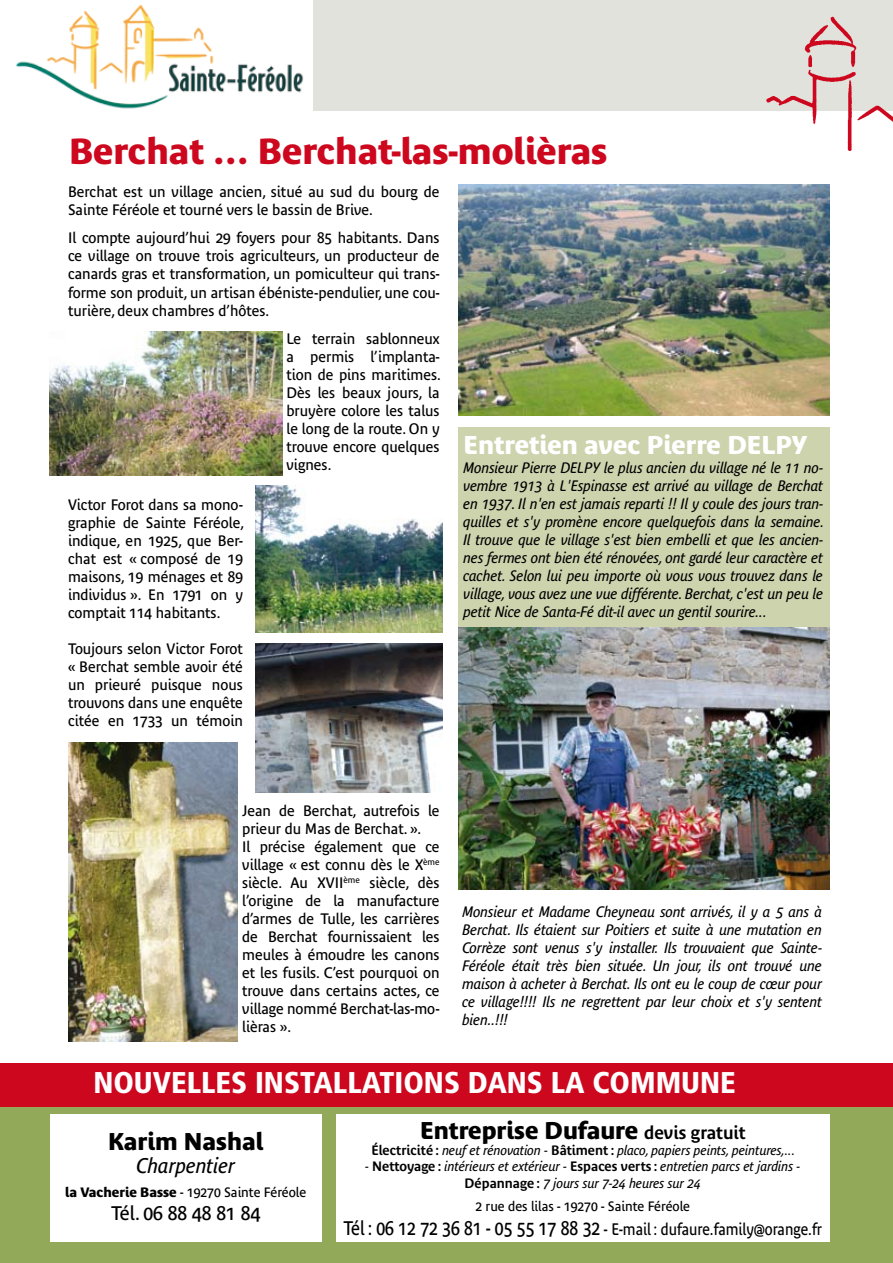
<style>
.page{position:relative;width:893px;height:1263px;background:#fff}
.page>*{position:absolute;margin:0;border:0;box-sizing:border-box;transform-origin:0 0}
.t1{font:700 36px "Bienvenue";color:#cd071e}
.t2{font:900 condensed 30px "Frutiger";color:#fff}
.t3{font:700 25.5px "Bienvenue";color:#fff}
.t4{font:700 24px "Bienvenue";color:#000}
.t5{font:italic 21px "Bienvenue";color:#000}
.t6{font:19.5px "Bienvenue";color:#000}
.t7{font:16.5px "Bienvenue";color:#000;scale:.9 1}
.t8{font:15px/18px "Bienvenue";color:#000;text-align:justify}
.t9{font:italic 15px/18px "Bienvenue";color:#000;text-align:justify}
.t10{font:italic 13.5px/16.2px "Bienvenue";color:#000;text-align:center}
.t11{font:13.5px "Bienvenue";color:#000}
.s1{font-weight:700}
.s2{font-weight:600;font-size:18px}
.s3{font-weight:600;font-style:normal}
.s4{font-size:19.5px}
</style>
<div class="page">
<div style="left:0;top:1077px;width:893px;height:186px;background:#93a95a"></div>
<div style="left:0;top:1063px;width:893px;height:43px;background:#cd071e"></div>
<img style="left:16px;top:4px;width:288px;height:105px">
<div style="left:314px;top:0;width:579px;height:111px;background:#e1e2dc"></div>
<img style="left:766px;top:16px;width:127px;height:135px">
<div style="left:50px;top:1114px;width:271px;height:128px;background:#fff"></div>
<div style="left:336px;top:1114px;width:493px;height:128px;background:#fff"></div>
<img style="left:458px;top:185px;width:371px;height:231px">
<img style="left:50px;top:332px;width:232px;height:143px">
<img style="left:256px;top:644px;width:187px;height:149px">
<img style="left:256px;top:486px;width:187px;height:146px">
<img style="left:68px;top:742px;width:170px;height:300px">
<div style="left:458px;top:427px;width:371px;height:463px;background:#ccd3ad"></div>
<img style="left:458px;top:627px;width:371px;height:263px">
<h1 class="t1" style="left:69px;top:130px;width:540px">Berchat … Berchat-las-molièras</h1>
<p class="t8" style="left:68px;top:182px;width:373px">Berchat est un village ancien, situé au sud du bourg de<br>Sainte Féréole et tourné vers le bassin de Brive.</p>
<p class="t8" style="left:68px;top:229px;width:373px">Il compte aujourd’hui 29 foyers pour 85 habitants. Dans ce village on trouve trois agriculteurs, un producteur de canards gras et transformation, un pomiculteur qui trans&shy;forme son produit, un artisan ébéniste-pendulier, une cou&shy;turière, deux chambres d’hôtes.</p>
<p class="t8" style="left:286px;top:330px;width:156px">Le terrain sablonneux a permis l’implanta&shy;tion de pins maritimes.<br>Dès les beaux jours, la bruyère colore les talus le long de la route. On y trouve encore quelques vignes.</p>
<p class="t8" style="left:68px;top:496px;width:178px">Victor Forot dans sa mono&shy;graphie de Sainte Féréole, indique, en 1925, que Ber&shy;chat est « composé de 19 maisons, 19 ménages et 89 individus ». En 1791 on y comptait 114 habitants.</p>
<p class="t8" style="left:68px;top:640px;width:176px">Toujours selon Victor Forot « Berchat semble avoir été un prieuré puisque nous trouvons dans une enquête citée en 1733 un témoin</p>
<h3 class="t3" style="left:463px;top:430px;width:346px">Entretien avec Pierre DELPY</h3>
<p class="t9" style="left:463px;top:459px;width:363px">Monsieur Pierre DELPY le plus ancien du village né le 11 no&shy;vembre 1913 à L'Espinasse est arrivé au village de Berchat en 1937. Il n'en est jamais reparti !! Il y coule des jours tran&shy;quilles et s'y promène encore quelquefois dans la semaine.<br>Il trouve que le village s'est bien embelli et que les ancien&shy;nes fermes ont bien été rénovées, ont gardé leur caractère et cachet. Selon lui peu importe où vous vous trouvez dans le village, vous avez une vue différente. Berchat, c'est un peu le petit Nice de Santa-Fé dit-il avec un gentil sourire...</p>
<p class="t8" style="left:242px;top:802px;width:199px;text-align:left">Jean de Berchat, autrefois le prieur du Mas de Berchat. ».<br>Il précise également que ce village « est connu dès le X<sup>ème </sup>siècle. Au XVII<sup>ème</sup> siècle, dès l’origine de la manufacture d’armes de Tulle, les carrières de Berchat fournissaient les meules à émoudre les canons et les fusils. C’est pourquoi on trouve dans certains actes, ce village nommé Berchat-las-mo&shy;lièras ».</p>
<p class="t9" style="left:462px;top:902px;width:361px">Monsieur et Madame Cheyneau sont arrivés, il y a 5 ans à Berchat. Ils étaient sur Poitiers et suite à une mutation en Corrèze sont venus s'y installer. Ils trouvaient que Sainte-Féréole était très bien située. Un jour, ils ont trouvé une maison à acheter à Berchat. Ils ont eu le coup de cœur pour ce village!!!! Ils ne regrettent par leur choix et s'y sentent bien..!!!</p>
<h2 class="t2" style="left:93px;top:1064px;width:644px">NOUVELLES INSTALLATIONS DANS LA COMMUNE</h2>
<h3 class="t4" style="left:108px;top:1128px;width:156px">Karim Nashal</h3>
<h3 class="t5" style="left:137px;top:1153px;width:100px">Charpentier</h3>
<p class="t11" style="left:65px;top:1184px;width:243px"><span class="s1">la Vacherie Basse</span> - 19270 Sainte Féréole</p>
<h3 class="t6" style="left:111px;top:1202px;width:151px">Tél. 06 88 48 81 84</h3>
<h3 class="t4" style="left:420px;top:1116px;width:327px">Entreprise Dufaure <span class="s2">devis gratuit</span></h3>
<p class="t10" style="left:371px;top:1142px;width:425px"><span class="s3">Électricité :</span> neuf et rénovation - <span class="s3">Bâtiment :</span> placo, papiers peints, peintures,...</p>
<p class="t10" style="left:365px;top:1158px;width:436px">- <span class="s3">Nettoyage :</span> intérieurs et extérieur - <span class="s3">Espaces verts :</span> entretien parcs et jardins -<br><span class="s3">Dépannage :</span> 7 jours sur 7-24 heures sur 24</p>
<p class="t11" style="left:475px;top:1199px;width:216px">2 rue des lilas - 19270 - Sainte Féréole</p>
<p class="t7" style="left:343px;top:1219px;width:533px"><span class="s4">Tél : 06 12 72 36 81 - 05 55 17 88 32</span> - E-mail : dufaure.family@orange.fr</p>
</div>
